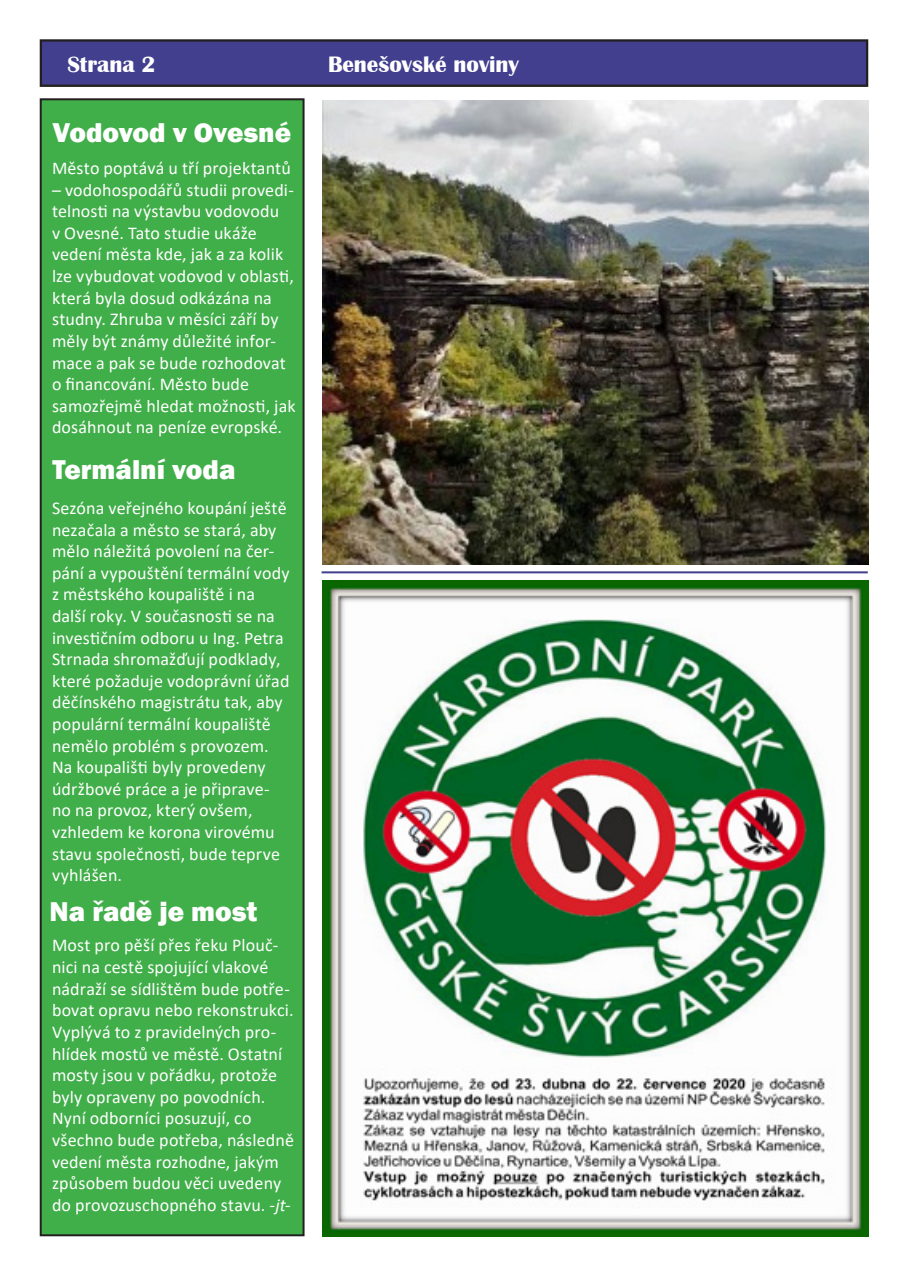
<style>
.page{position:relative;width:908px;height:1276px;background:#fff}
.page>*{position:absolute;margin:0;border:0;box-sizing:border-box;transform-origin:0 0}
.Titulek_do_sloupku{font:800 28px "Franklin Gothic";color:#fff}
.hlavička{font:700 23px "Britannic";color:#fff}
.noviny_bílé_písmo{font:18px/21.6px "Calibri";letter-spacing:.005em;color:#fff}
.s1{font-style:italic}
</style>
<div class="page">
<div style="left:41px;top:40px;width:825px;height:46px;background:#413f8e"></div>
<div style="left:40px;top:39px;width:827px;height:48px;border:2px solid #231f20"></div>
<hr style="left:321px;top:571px;width:546px;height:2px;background:#413f8e">
<div style="left:41px;top:99px;width:262px;height:1136px;background:#40ae49"></div>
<div style="left:40px;top:98px;width:264px;height:1138px;border:2px solid #231f20"></div>
<img style="left:322px;top:580px;width:545px;height:656px">
<img style="left:322px;top:101px;width:545px;height:463px">
<p class="hlavička" style="left:67px;top:51px;width:90px">Strana 2</p>
<p class="hlavička" style="left:328px;top:51px;width:192px">Benešovské noviny</p>
<p class="Titulek_do_sloupku" style="left:52px;top:115px;width:240px">Vodovod v Ovesné</p>
<p class="noviny_bílé_písmo" style="left:52px;top:157px;width:240px">Město poptává u tří projektantů</p>
<p class="noviny_bílé_písmo" style="left:52px;top:178px;width:243px">– vodohospodářů studii provedi&shy;telnosti na výstavbu vodovodu</p>
<p class="noviny_bílé_písmo" style="left:52px;top:222px;width:245px">v Ovesné. Tato studie ukáže vedení města kde, jak a za kolik lze vybudovat vodovod v oblasti, která byla dosud odkázána na studny. Zhruba v měsíci září by měly být známy důležité infor&shy;mace a pak se bude rozhodovat o financování. Město bude samozřejmě hledat možnosti, jak dosáhnout na peníze evropské.</p>
<p class="Titulek_do_sloupku" style="left:52px;top:451px;width:184px">Termální voda</p>
<p class="noviny_bílé_písmo" style="left:52px;top:497px;width:239px">Sezóna veřejného koupání ještě nezačala a město se stará, aby mělo náležitá povolení na čer&shy;pání a vypouštění termální vody z městského koupaliště i na další roky. V současnosti se na investičním odboru u Ing. Petra<br>Strnada shromažďují podklady, které požaduje vodoprávní úřad děčínského magistrátu tak, aby populární termální koupaliště nemělo problém s provozem.<br>Na koupališti byly provedeny údržbové práce a je připrave&shy;no na provoz, který ovšem, vzhledem ke korona virovému stavu společnosti, bude teprve vyhlášen.</p>
<p class="Titulek_do_sloupku" style="left:50px;top:893px;width:209px">Na řadě je most</p>
<p class="noviny_bílé_písmo" style="left:52px;top:934px;width:243px">Most pro pěší přes řeku Plouč&shy;nici na cestě spojující vlakové nádraží se sídlištěm bude potře&shy;bovat opravu nebo rekonstrukci.<br>Vyplývá to z pravidelných pro&shy;hlídek mostů ve městě. Ostatní mosty jsou v pořádku, protože byly opraveny po povodních.<br>Nyní odborníci posuzují, co všechno bude potřeba, následně vedení města rozhodne, jakým způsobem budou věci uvedeny do provozuschopného stavu. <span class="s1">-jt-</span></p>
</div>
